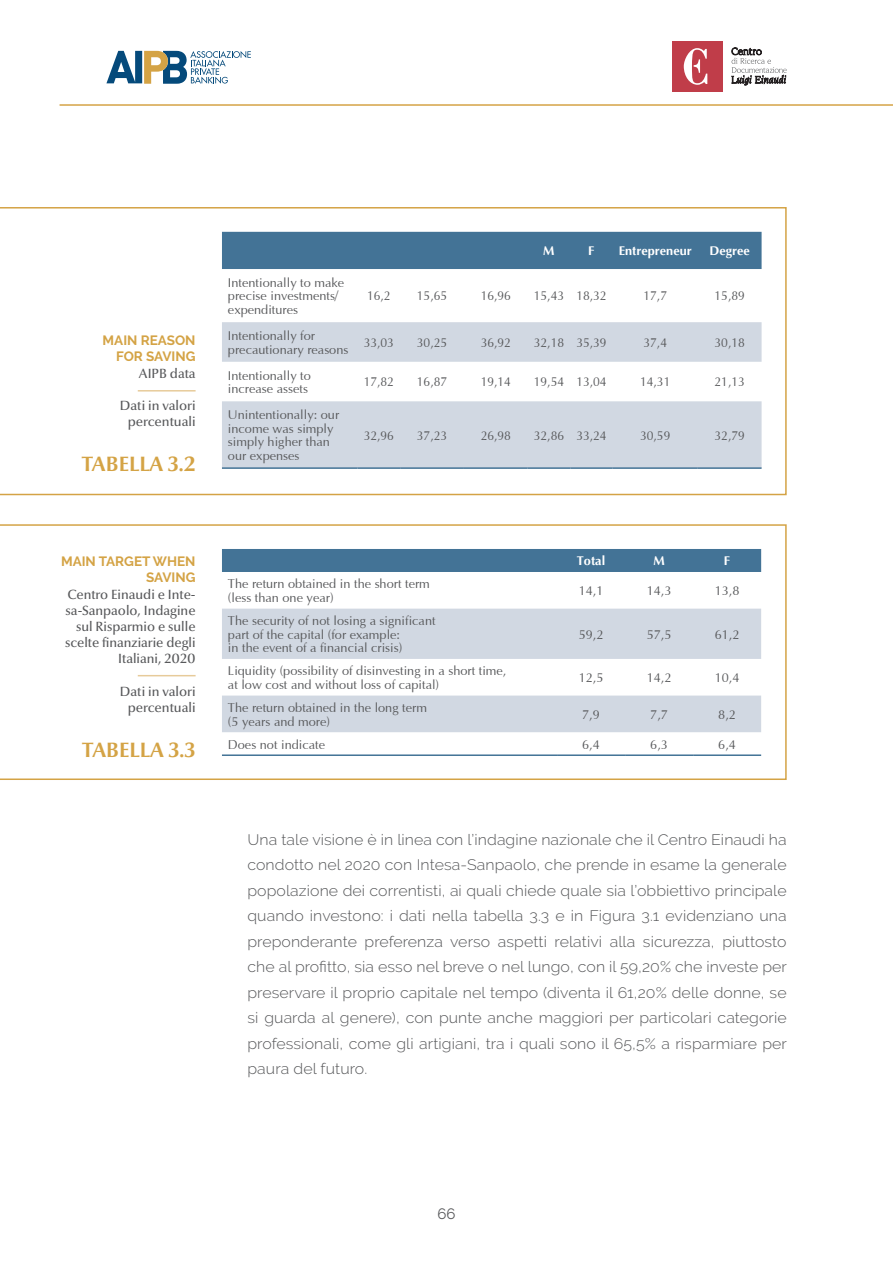
<style>
.page{position:relative;width:893px;height:1263px;background:#fff}
.page>*{position:absolute;margin:0;border:0;box-sizing:border-box;transform-origin:0 0}
.t1{font:700 21px "Optima Nova LT Pro";color:#d4a345}
.t2{font:300 15.15px/25.5px "Raleway";letter-spacing:.005em;color:#57585a;text-align:justify;scale:1.05 1}
.t3{font:15px "Raleway";color:#57585a}
.t4{font:500 13.5px/16.2px "Optima Nova LT Pro";color:#57585a;text-align:center}
.t5{font:700 13.5px/16.2px "Raleway";color:#d4a345;text-align:right}
.t6{font:12.9px/13.6px "Optima";color:#57585a}
.t7{font:12.9px "Optima";color:#57585a;scale:.94 1}
.t8{font:700 12.9px "Optima";color:#fff}
</style>
<div class="page">
<hr style="left:60px;top:104px;width:833px;height:2px;background:#d4a345">
<svg style="left:106px;top:51px;width:145px;height:32px"></svg>
<div style="left:672px;top:41px;width:51px;height:51px;background:#c03d49"></div>
<svg style="left:684px;top:48px;width:23px;height:37px"></svg>
<svg style="left:732px;top:48px;width:55px;height:37px"></svg>
<svg style="left:0;top:207px;width:787px;height:288px"></svg>
<hr style="left:138px;top:390px;width:58px;height:2px;background:#e7cb9a">
<div style="left:222px;top:232px;width:540px;height:37px;background:#437396"></div>
<svg style="left:222px;top:322px;width:540px;height:145px;fill:#d1d8e2"></svg>
<hr style="left:222px;top:467px;width:136px;height:2px;background:#437396">
<hr style="left:358px;top:467px;width:42px;height:2px;background:#437396">
<hr style="left:400px;top:467px;width:64px;height:2px;background:#437396">
<hr style="left:464px;top:467px;width:64px;height:2px;background:#437396">
<hr style="left:528px;top:467px;width:42px;height:2px;background:#437396">
<hr style="left:570px;top:467px;width:43px;height:2px;background:#437396">
<hr style="left:613px;top:467px;width:85px;height:2px;background:#437396">
<hr style="left:698px;top:467px;width:64px;height:2px;background:#437396">
<svg style="left:0;top:524px;width:787px;height:256px"></svg>
<hr style="left:138px;top:675px;width:58px;height:1px;background:#e7cb9a">
<div style="left:222px;top:549px;width:539px;height:23px;background:#437396"></div>
<svg style="left:222px;top:609px;width:539px;height:123px;fill:#d1d8e2"></svg>
<hr style="left:222px;top:754px;width:335px;height:2px;background:#437396">
<hr style="left:557px;top:754px;width:68px;height:2px;background:#437396">
<hr style="left:625px;top:754px;width:68px;height:2px;background:#437396">
<hr style="left:693px;top:754px;width:68px;height:2px;background:#437396">
<p class="t5" style="left:103px;top:332px;width:94px">MAIN REASON<br>FOR SAVING</p>
<p class="t4" style="left:139px;top:365px;width:58px">AIPB data</p>
<p class="t4" style="left:120px;top:397px;width:77px">Dati in valori percentuali</p>
<h1 class="t1" style="left:82px;top:451px;width:115px">TABELLA 3.2</h1>
<p class="t6" style="left:228px;top:276px;width:118px">Intentionally to make precise investments/ expenditures</p>
<p class="t8" style="left:543px;top:244px;width:13px">M</p>
<p class="t8" style="left:588px;top:244px;width:8px">F</p>
<p class="t8" style="left:619px;top:244px;width:74px">Entrepreneur</p>
<p class="t8" style="left:709px;top:244px;width:42px">Degree</p>
<p class="t7" style="left:367px;top:289px;width:27px">16,2</p>
<p class="t7" style="left:417px;top:289px;width:34px">15,65</p>
<p class="t7" style="left:481px;top:289px;width:34px">16,96</p>
<p class="t7" style="left:534px;top:289px;width:79px">15,43 18,32</p>
<p class="t7" style="left:643px;top:289px;width:27px">17,7</p>
<p class="t7" style="left:714px;top:289px;width:34px">15,89</p>
<p class="t6" style="left:228px;top:329px;width:122px">Intentionally for precautionary reasons</p>
<p class="t7" style="left:364px;top:336px;width:34px">33,03</p>
<p class="t7" style="left:417px;top:336px;width:34px">30,25</p>
<p class="t7" style="left:481px;top:336px;width:34px">36,92</p>
<p class="t7" style="left:534px;top:336px;width:79px">32,18 35,39</p>
<p class="t7" style="left:643px;top:336px;width:27px">37,4</p>
<p class="t7" style="left:714px;top:336px;width:34px">30,18</p>
<p class="t6" style="left:228px;top:369px;width:84px">Intentionally to increase assets</p>
<p class="t7" style="left:364px;top:375px;width:34px">17,82</p>
<p class="t7" style="left:417px;top:375px;width:34px">16,87</p>
<p class="t7" style="left:481px;top:375px;width:34px">19,14</p>
<p class="t7" style="left:534px;top:375px;width:79px">19,54 13,04</p>
<p class="t7" style="left:640px;top:375px;width:34px">14,31</p>
<p class="t7" style="left:714px;top:375px;width:34px">21,13</p>
<p class="t6" style="left:228px;top:409px;width:113px">Unintentionally: our income was simply simply higher than our expenses</p>
<p class="t7" style="left:364px;top:429px;width:34px">32,96</p>
<p class="t7" style="left:417px;top:429px;width:34px">37,23</p>
<p class="t7" style="left:481px;top:429px;width:34px">26,98</p>
<p class="t7" style="left:534px;top:429px;width:79px">32,86 33,24</p>
<p class="t7" style="left:640px;top:429px;width:34px">30,59</p>
<p class="t7" style="left:714px;top:429px;width:34px">32,79</p>
<p class="t5" style="left:61px;top:553px;width:136px">MAIN TARGET WHEN<br>SAVING</p>
<p class="t4" style="left:65px;top:586px;width:132px;text-align:right">Centro Einaudi e Inte&shy;sa-Sanpaolo, Indagine sul Risparmio e sulle scelte finanziarie degli<br>Italiani, 2020</p>
<p class="t4" style="left:120px;top:683px;width:77px">Dati in valori percentuali</p>
<h1 class="t1" style="left:82px;top:736px;width:115px">TABELLA 3.3</h1>
<p class="t8" style="left:577px;top:554px;width:30px">Total</p>
<p class="t8" style="left:653px;top:554px;width:13px">M</p>
<p class="t8" style="left:724px;top:554px;width:8px">F</p>
<p class="t6" style="left:228px;top:578px;width:203px">The return obtained in the short term (less than one year)</p>
<p class="t6" style="left:579px;top:584px;width:26px">14,1</p>
<p class="t6" style="left:647px;top:584px;width:26px">14,3</p>
<p class="t6" style="left:715px;top:584px;width:26px">13,8</p>
<p class="t6" style="left:228px;top:614px;width:209px">The security of not losing a significant part of the capital (for example:<br>in the event of a financial crisis)</p>
<p class="t6" style="left:579px;top:628px;width:26px">59,2</p>
<p class="t6" style="left:647px;top:628px;width:26px">57,5</p>
<p class="t6" style="left:715px;top:628px;width:26px">61,2</p>
<p class="t6" style="left:228px;top:665px;width:280px">Liquidity (possibility of disinvesting in a short time, at low cost and without loss of capital)</p>
<p class="t6" style="left:579px;top:671px;width:26px">12,5</p>
<p class="t6" style="left:647px;top:671px;width:26px">14,2</p>
<p class="t6" style="left:715px;top:671px;width:26px">10,4</p>
<p class="t6" style="left:228px;top:701px;width:201px">The return obtained in the long term (5 years and more)</p>
<p class="t6" style="left:582px;top:708px;width:19px">7,9</p>
<p class="t6" style="left:650px;top:708px;width:19px">7,7</p>
<p class="t6" style="left:718px;top:708px;width:19px">8,2</p>
<p class="t6" style="left:228px;top:738px;width:99px">Does not indicate</p>
<p class="t6" style="left:582px;top:738px;width:19px">6,4</p>
<p class="t6" style="left:650px;top:738px;width:19px">6,3</p>
<p class="t6" style="left:718px;top:738px;width:19px">6,4</p>
<p class="t2" style="left:247px;top:826px;width:515px">Una tale visione è in linea con l’indagine nazionale che il Centro Einaudi ha condotto nel 2020 con Intesa-Sanpaolo, che prende in esame la generale popolazione dei correntisti, ai quali chiede quale sia l’obbiettivo principale quando investono: i dati nella tabella 3.3 e in Figura 3.1 evidenziano una preponderante preferenza verso aspetti relativi alla sicurezza, piuttosto che al profitto, sia esso nel breve o nel lungo, con il 59,20% che investe per preservare il proprio capitale nel tempo (diventa il 61,20% delle donne, se si guarda al genere), con punte anche maggiori per particolari categorie professionali, come gli artigiani, tra i quali sono il 65,5% a risparmiare per paura del futuro.</p>
<p class="t3" style="left:438px;top:1205px;width:19px">66</p>
</div>
